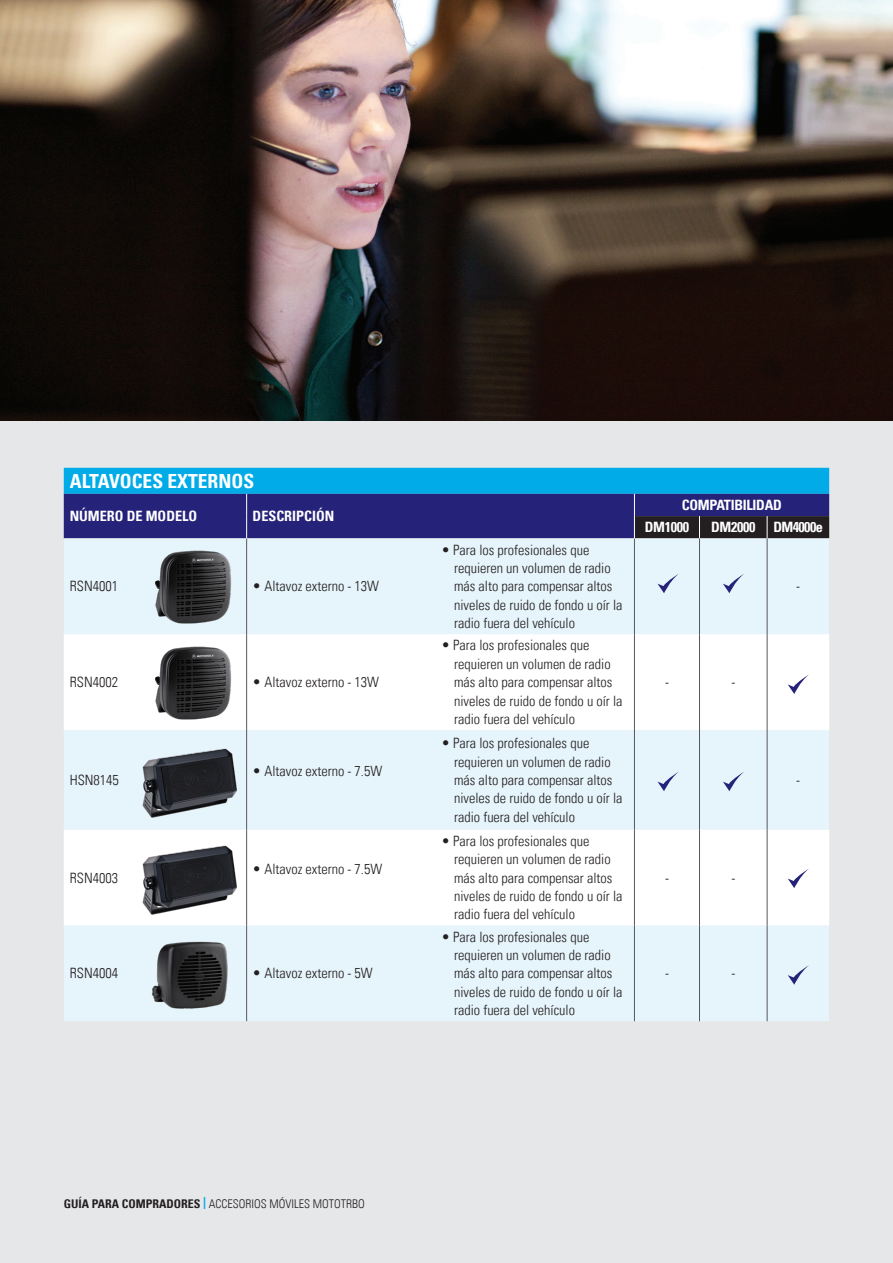
<style>
.page{position:relative;width:893px;height:1263px;background:#e6e7e9}
.page>*{position:absolute;margin:0;border:0;box-sizing:border-box;transform-origin:0 0}
.t1{font:700 condensed 19.5px "Univers LT";color:#fff}
.t2{font:300 condensed 14.25px/18.3px "Univers LT";color:#231f20}
.t3{font:700 condensed 14.25px "Univers LT";letter-spacing:-.02em;color:#fff}
.t4{font:700 condensed 14.25px "Univers LT";color:#fff}
.t5{font:700 condensed 14.25px "Univers LT";letter-spacing:-.04em;color:#fff}
.t6{font:300 condensed 12px "Univers LT";color:#231f20}
.s1{font-weight:700}
.s2{font-weight:700;color:#00abe7}
</style>
<div class="page">
<div style="left:64px;top:538px;width:765px;height:483px;background:#e6f4fb"></div>
<svg style="left:64px;top:634px;width:765px;height:291px;background:#f6fbfd"></svg>
<hr style="left:246px;top:538px;width:1px;height:96px;background:#57585a">
<hr style="left:634px;top:538px;width:1px;height:96px;background:#57585a">
<hr style="left:246px;top:634px;width:1px;height:96px;background:#57585a">
<hr style="left:634px;top:634px;width:1px;height:96px;background:#57585a">
<hr style="left:246px;top:730px;width:1px;height:100px;background:#57585a">
<hr style="left:634px;top:730px;width:1px;height:100px;background:#57585a">
<hr style="left:246px;top:830px;width:1px;height:95px;background:#57585a">
<hr style="left:634px;top:830px;width:1px;height:95px;background:#57585a">
<hr style="left:246px;top:925px;width:1px;height:96px;background:#57585a">
<hr style="left:634px;top:925px;width:1px;height:96px;background:#57585a">
<hr style="left:699px;top:538px;width:1px;height:96px;background:#57585a">
<hr style="left:767px;top:538px;width:1px;height:96px;background:#57585a">
<hr style="left:699px;top:634px;width:1px;height:96px;background:#57585a">
<hr style="left:767px;top:634px;width:1px;height:96px;background:#57585a">
<hr style="left:699px;top:730px;width:1px;height:100px;background:#57585a">
<hr style="left:767px;top:730px;width:1px;height:100px;background:#57585a">
<hr style="left:699px;top:830px;width:1px;height:95px;background:#57585a">
<hr style="left:767px;top:830px;width:1px;height:95px;background:#57585a">
<hr style="left:699px;top:925px;width:1px;height:96px;background:#57585a">
<hr style="left:767px;top:925px;width:1px;height:96px;background:#57585a">
<svg style="left:64px;top:468px;width:765px;height:70px;background:#18559a"></svg>
<img style="left:148px;top:639px;width:89px;height:88px">
<img style="left:136px;top:744px;width:107px;height:77px">
<img style="left:149px;top:937px;width:83px;height:74px">
<svg style="left:788px;top:674px;width:21px;height:20px"></svg>
<svg style="left:788px;top:965px;width:21px;height:20px"></svg>
<svg style="left:788px;top:868px;width:21px;height:20px"></svg>
<img style="left:148px;top:543px;width:89px;height:88px">
<img style="left:136px;top:841px;width:107px;height:77px">
<svg style="left:657px;top:574px;width:22px;height:19px"></svg>
<svg style="left:723px;top:574px;width:21px;height:19px"></svg>
<svg style="left:657px;top:772px;width:22px;height:19px"></svg>
<svg style="left:723px;top:772px;width:21px;height:19px"></svg>
<img style="left:0;top:0;width:893px;height:421px">
<p class="t1" style="left:70px;top:469px;width:186px">ALTAVOCES EXTERNOS</p>
<p class="t4" style="left:70px;top:507px;width:129px">NÚMERO DE MODELO</p>
<p class="t4" style="left:253px;top:507px;width:83px">DESCRIPCIÓN</p>
<p class="t2" style="left:70px;top:577px;width:50px">RSN4001</p>
<p class="t2" style="left:253px;top:577px;width:128px">• Altavoz externo - 13W</p>
<p class="t2" style="left:70px;top:673px;width:50px">RSN4002</p>
<p class="t2" style="left:253px;top:673px;width:128px">• Altavoz externo - 13W</p>
<p class="t2" style="left:70px;top:771px;width:51px">HSN8145</p>
<p class="t2" style="left:70px;top:868px;width:50px">RSN4003</p>
<p class="t2" style="left:253px;top:762px;width:131px">• Altavoz externo - 7.5W</p>
<p class="t2" style="left:253px;top:859px;width:131px">• Altavoz externo - 7.5W</p>
<p class="t2" style="left:70px;top:964px;width:50px">RSN4004</p>
<p class="t2" style="left:253px;top:964px;width:122px">• Altavoz externo - 5W</p>
<p class="t2" style="left:454px;top:540px;width:170px;text-indent:-13px">• Para los profesionales que requieren un volumen de radio más alto para compensar altos niveles de ruido de fondo u oír la radio fuera del vehículo</p>
<p class="t2" style="left:454px;top:636px;width:170px;text-indent:-13px">• Para los profesionales que requieren un volumen de radio más alto para compensar altos niveles de ruido de fondo u oír la radio fuera del vehículo</p>
<p class="t2" style="left:454px;top:734px;width:170px;text-indent:-13px">• Para los profesionales que requieren un volumen de radio más alto para compensar altos niveles de ruido de fondo u oír la radio fuera del vehículo</p>
<p class="t2" style="left:454px;top:832px;width:170px;text-indent:-13px">• Para los profesionales que requieren un volumen de radio más alto para compensar altos niveles de ruido de fondo u oír la radio fuera del vehículo</p>
<p class="t2" style="left:454px;top:927px;width:170px;text-indent:-13px">• Para los profesionales que requieren un volumen de radio más alto para compensar altos niveles de ruido de fondo u oír la radio fuera del vehículo</p>
<p class="t3" style="left:682px;top:496px;width:102px">COMPATIBILIDAD</p>
<p class="t3" style="left:645px;top:519px;width:46px">DM1000</p>
<p class="t3" style="left:711px;top:519px;width:46px">DM2000</p>
<p class="t5" style="left:773px;top:519px;width:51px">DM4000e</p>
<p class="t2" style="left:665px;top:673px;width:5px">-</p>
<p class="t2" style="left:731px;top:673px;width:5px">-</p>
<p class="t2" style="left:665px;top:868px;width:5px">-</p>
<p class="t2" style="left:731px;top:868px;width:5px">-</p>
<p class="t2" style="left:665px;top:964px;width:5px">-</p>
<p class="t2" style="left:731px;top:964px;width:5px">-</p>
<p class="t2" style="left:796px;top:577px;width:5px">-</p>
<p class="t2" style="left:796px;top:771px;width:5px">-</p>
<p class="t6" style="left:64px;top:1196px;width:303px"><span class="s1">GUÍA PARA COMPRADORES</span> <span class="s2">|</span> ACCESORIOS MÓVILES MOTOTRBO</p>
</div>
